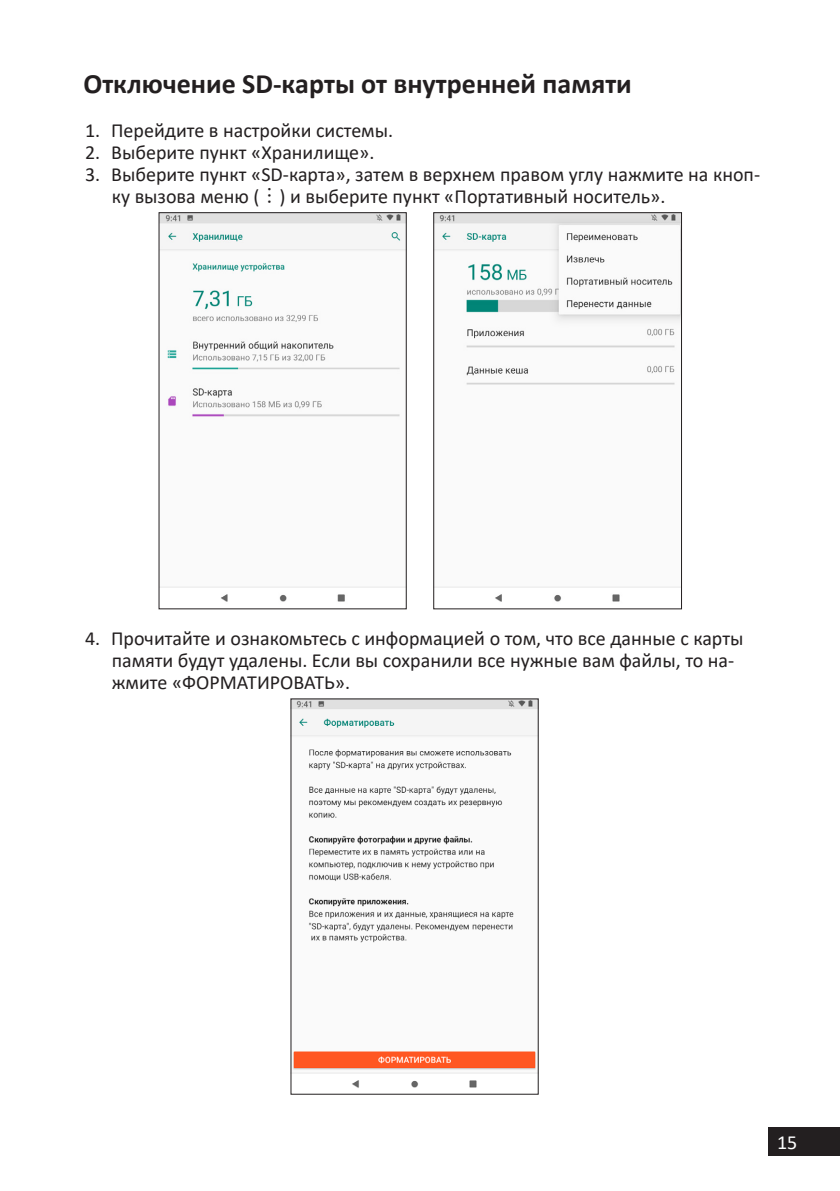
<style>
.page{position:relative;width:840px;height:1191px;background:#fff}
.page>*{position:absolute;margin:0;border:0;box-sizing:border-box;transform-origin:0 0}
.Заголовок_14{font:700 28px "Calibri";color:#231f20}
.t1{font:20px/22px "Calibri";color:#231f20}
.t2{font:20px "Calibri";color:#fff}
.s1{font-family:"Adobe Myungjo Std";font-weight:500}
</style>
<div class="page">
<div style="left:767px;top:1126px;width:72px;height:29px;background:#231f20"></div>
<img style="left:435px;top:214px;width:244px;height:388px">
<div style="left:433px;top:212px;width:248px;height:397px;border:1px solid #231f20"></div>
<img style="left:292px;top:700px;width:244px;height:388px">
<img style="left:160px;top:214px;width:244px;height:388px">
<p class="Заголовок_14" style="left:83px;top:64px;width:549px">Отключение SD-карты от внутренней памяти</p>
<p class="t1" style="left:85px;top:119px;width:309px">1. Перейдите в настройки системы.</p>
<p class="t1" style="left:85px;top:141px;width:291px">2. Выберите пункт «Хранилище».</p>
<p class="t1" style="left:112px;top:163px;width:649px;text-indent:-27px">3. Выберите пункт «SD-карта», затем в верхнем правом углу нажмите на кноп&shy;ку вызова меню (<span class="s1">⋮</span>) и выберите пункт «Портативный носитель».</p>
<p class="t1" style="left:112px;top:627px;width:633px;text-indent:-27px">4. Прочитайте и ознакомьтесь с информацией о том, что все данные с карты памяти будут удалены. Если вы сохранили все нужные вам файлы, то на&shy;жмите «ФОРМАТИРОВАТЬ».</p>
<p class="t2" style="left:776px;top:1128px;width:22px">15</p>
</div>
